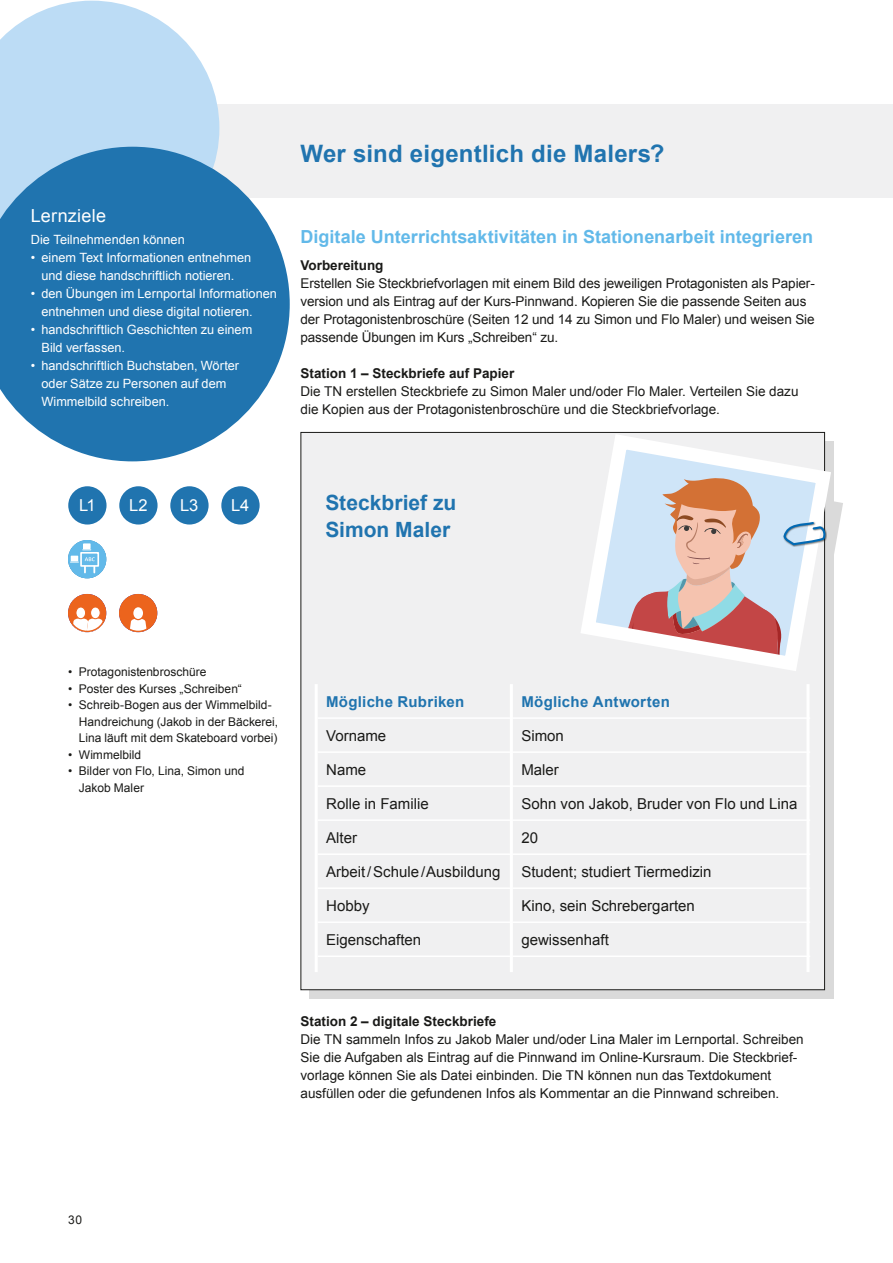
<style>
.page{position:relative;width:893px;height:1263px;background:#fff}
.page>*{position:absolute;margin:0;border:0;box-sizing:border-box;transform-origin:0 0}
.t1{font:700 24px "Arial";letter-spacing:.01em;color:#2074af}
.t2{font:700 21px/27px "Arial";color:#2074af}
.t3{font:700 18px "Arial";color:#62b9e9}
.t4{font:18px "Arial";letter-spacing:.015em;color:#fff}
.t5{font:16.5px "Arial";letter-spacing:-.005em;color:#fff}
.t6{font:15px "Arial";color:#1a1a18}
.t7{font:700 15px "Arial";letter-spacing:.02em;color:#2074af}
.t8{font:13.5px/18px "Arial";color:#1a1a18}
.t9{font:700 13.5px "Arial";color:#1a1a18}
.t10{font:12.75px/18px "Arial";color:#fff}
.t11{font:12px/16.5px "Arial";color:#1a1a18}
</style>
<div class="page">
<div style="left:309px;top:441px;width:524px;height:557px;background:#dadada"></div>
<div style="left:301px;top:432px;width:524px;height:558px;background:#f0f0f1"></div>
<div style="left:0;top:104px;width:893px;height:94px;background:#f0f0f1"></div>
<svg style="left:0;top:1px;width:219px;height:146px;fill:#bcdcf5"></svg>
<div style="left:0;top:69px;width:79px;height:78px;background:#bcdcf5"></div>
<svg style="left:0;top:147px;width:290px;height:314px;background:#448abc"></svg>
<svg style="left:68px;top:594px;width:38px;height:38px"></svg>
<svg style="left:119px;top:594px;width:38px;height:38px"></svg>
<svg style="left:68px;top:540px;width:38px;height:38px"></svg>
<hr style="left:318px;top:819px;width:195px;height:2px;background:#fff">
<hr style="left:513px;top:819px;width:297px;height:2px;background:#fff">
<hr style="left:318px;top:717px;width:195px;height:2px;background:#fff">
<hr style="left:513px;top:717px;width:297px;height:2px;background:#fff">
<hr style="left:318px;top:751px;width:195px;height:2px;background:#fff">
<hr style="left:513px;top:751px;width:297px;height:2px;background:#fff">
<hr style="left:318px;top:785px;width:195px;height:2px;background:#fff">
<hr style="left:513px;top:785px;width:297px;height:2px;background:#fff">
<hr style="left:318px;top:853px;width:195px;height:2px;background:#fff">
<hr style="left:513px;top:853px;width:297px;height:2px;background:#fff">
<hr style="left:318px;top:887px;width:195px;height:2px;background:#fff">
<hr style="left:513px;top:887px;width:297px;height:2px;background:#fff">
<hr style="left:318px;top:921px;width:195px;height:2px;background:#fff">
<hr style="left:513px;top:921px;width:297px;height:2px;background:#fff">
<hr style="left:318px;top:955px;width:195px;height:2px;background:#fff">
<hr style="left:513px;top:955px;width:297px;height:2px;background:#fff">
<svg style="left:573px;top:431px;width:266px;height:248px"></svg>
<div style="left:782px;top:521px;width:45px;height:26px;background:#1a1a18;opacity:.6"></div>
<svg style="left:588px;top:478px;width:238px;height:185px"></svg>
<hr style="left:510px;top:684px;width:3px;height:288px;background:#fff">
<hr style="left:806px;top:684px;width:3px;height:288px;background:#fff">
<hr style="left:315px;top:684px;width:3px;height:288px;background:#fff">
<div style="left:68px;top:486px;width:39px;height:38px;background:#2074af;border-radius:50%"></div>
<div style="left:119px;top:486px;width:39px;height:38px;background:#2074af;border-radius:50%"></div>
<div style="left:170px;top:486px;width:39px;height:38px;background:#2074af;border-radius:50%"></div>
<div style="left:221px;top:486px;width:39px;height:38px;background:#2074af;border-radius:50%"></div>
<h3 class="t4" style="left:31px;top:204px;width:77px">Lernziele</h3>
<p class="t10" style="left:31px;top:230px;width:155px">Die Teilnehmenden können</p>
<p class="t10" style="left:31px;top:248px;width:222px;text-align:center">• einem Text Informationen entnehmen und diese handschriftlich notieren.</p>
<p class="t10" style="left:41px;top:284px;width:237px;text-indent:-11px">• den Ü bungen im Lernportal Informationen entnehmen und diese digital notieren.</p>
<p class="t10" style="left:41px;top:320px;width:212px;text-indent:-11px">• handschriftlich Geschichten zu einem<br>Bild verfassen.</p>
<p class="t10" style="left:41px;top:356px;width:199px;text-indent:-11px">• handschriftlich Buchstaben, Wörter oder Sätze zu Personen auf dem<br>Wimmelbild schreiben.</p>
<h1 class="t1" style="left:300px;top:138px;width:366px">Wer sind eigentlich die Malers?</h1>
<h3 class="t3" style="left:300px;top:225px;width:514px">Digitale Unterrichtsaktivitäten in Stationenarbeit integrieren</h3>
<p class="t9" style="left:300px;top:256px;width:85px">Vorbereitung</p>
<p class="t8" style="left:300px;top:274px;width:516px">Erstellen Sie Steckbriefvorlagen mit einem Bild des jeweiligen Protagonisten als Papier&shy;version und als Eintrag auf der Kurs-Pinnwand. Kopieren Sie die passende Seiten aus der Protagonistenbroschüre (Seiten 12 und 14 zu Simon und Flo Maler) und weisen Sie passende Ü bungen im Kurs „Schreiben“ zu.</p>
<p class="t9" style="left:300px;top:364px;width:215px">Station 1 – Steckbriefe auf Papier</p>
<p class="t8" style="left:300px;top:382px;width:499px">Die TN erstellen Steckbriefe zu Simon Maler und/oder Flo Maler. Verteilen Sie dazu die Kopien aus der Protagonistenbroschüre und die Steckbriefvorlage.</p>
<p class="t5" style="left:79px;top:495px;width:18px">L1</p>
<p class="t5" style="left:129px;top:495px;width:20px">L2</p>
<p class="t5" style="left:180px;top:495px;width:20px">L3</p>
<p class="t5" style="left:231px;top:495px;width:20px">L4</p>
<h2 class="t2" style="left:325px;top:489px;width:133px">Steckbrief zu<br>Simon Maler</h2>
<p class="t11" style="left:68px;top:664px;width:140px">• Protagonistenbroschüre</p>
<p class="t11" style="left:68px;top:680px;width:175px">• Poster des Kurses „Schreiben“</p>
<p class="t11" style="left:79px;top:697px;width:201px;text-indent:-11px">• Schreib-Bogen aus der Wimmelbild-<br>Handreichung (Jakob in der Bäckerei,<br>Lina läuft mit dem Skateboard vorbei)</p>
<p class="t11" style="left:68px;top:746px;width:74px">• Wimmelbild</p>
<p class="t11" style="left:79px;top:763px;width:167px;text-indent:-11px">• Bilder von Flo, Lina, Simon und<br>Jakob Maler</p>
<p class="t7" style="left:326px;top:691px;width:140px">Mögliche Rubriken</p>
<p class="t7" style="left:521px;top:691px;width:150px">Mögliche Antworten</p>
<p class="t6" style="left:326px;top:725px;width:62px">Vorname</p>
<p class="t6" style="left:521px;top:725px;width:44px">Simon</p>
<p class="t6" style="left:326px;top:759px;width:42px">Name</p>
<p class="t6" style="left:521px;top:759px;width:39px">Maler</p>
<p class="t6" style="left:326px;top:793px;width:104px">Rolle in Familie</p>
<p class="t6" style="left:521px;top:793px;width:277px">Sohn von Jakob, Bruder von Flo und Lina</p>
<p class="t6" style="left:326px;top:827px;width:32px">Alter</p>
<p class="t6" style="left:521px;top:827px;width:18px">20</p>
<p class="t6" style="left:326px;top:861px;width:176px">Arbeit/Schule/Ausbildung</p>
<p class="t6" style="left:521px;top:861px;width:192px">Student; studiert Tiermedizin</p>
<p class="t6" style="left:326px;top:895px;width:45px">Hobby</p>
<p class="t6" style="left:521px;top:895px;width:175px">Kino, sein Schrebergarten</p>
<p class="t6" style="left:326px;top:930px;width:97px">Eigenschaften</p>
<p class="t6" style="left:521px;top:930px;width:89px">gewissenhaft</p>
<p class="t9" style="left:300px;top:1012px;width:197px">Station 2 – digitale Steckbriefe</p>
<p class="t8" style="left:300px;top:1030px;width:505px">Die TN sammeln Infos zu Jakob Maler und/oder Lina Maler im Lernportal. Schreiben Sie die Aufgaben als Eintrag auf die Pinnwand im Online-Kursraum. Die Steckbrief&shy;vorlage können Sie als Datei einbinden. Die TN können nun das Textdokument ausfüllen oder die gefundenen Infos als Kommentar an die Pinnwand schreiben.</p>
<p class="t11" style="left:68px;top:1212px;width:16px">30</p>
</div>
